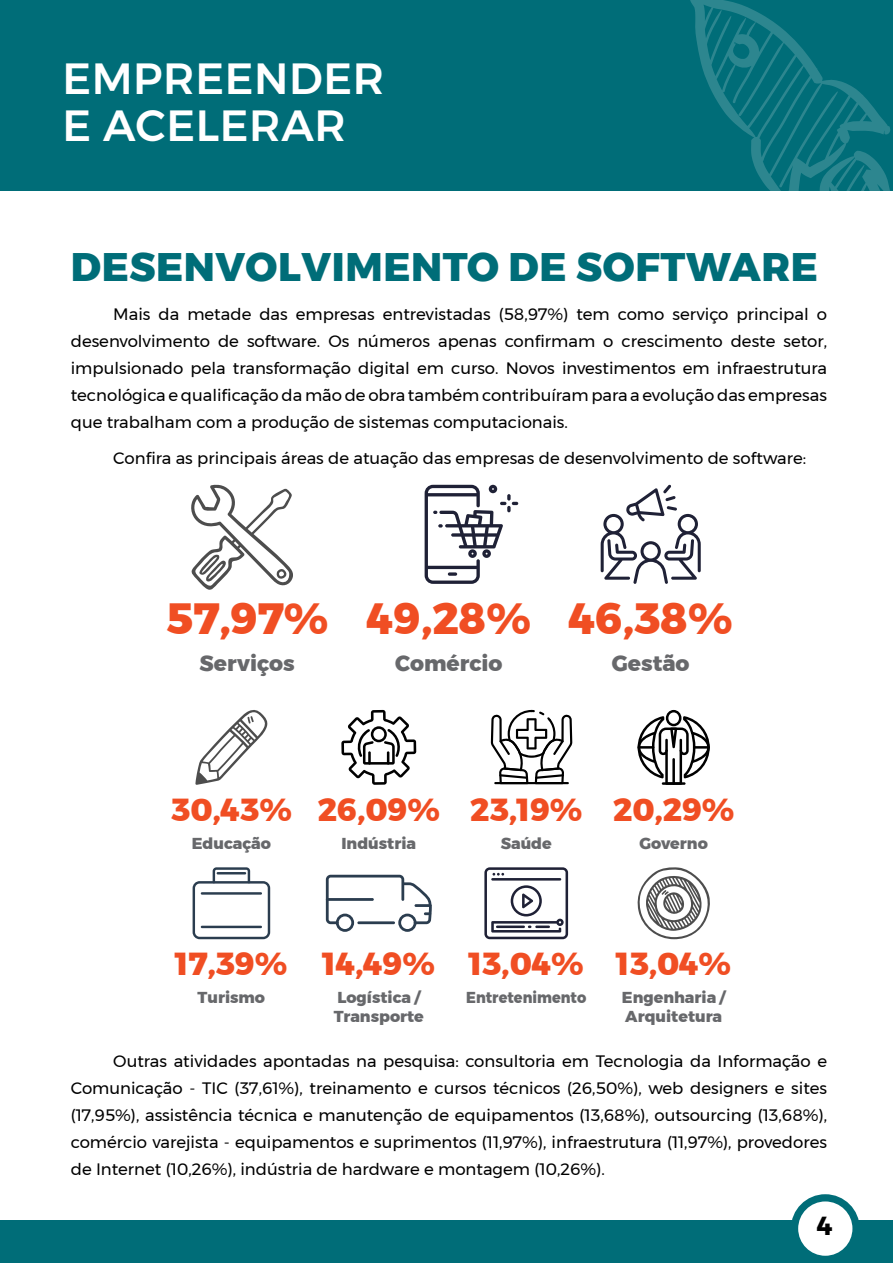
<style>
.page{position:relative;width:893px;height:1263px;background:#fff}
.page>*{position:absolute;margin:0;border:0;box-sizing:border-box;transform-origin:0 0}
.t1{font:800 43.65px "Montserrat";color:#f04e23}
.t2{font:500 43.5px/47.2px "Montserrat";letter-spacing:.015em;color:#fff}
.t3{font:800 39.75px "Montserrat";letter-spacing:.015em;color:#006d78}
.t4{font:800 31.8px "Montserrat";color:#f04e23}
.t5{font:700 26.1px "Montserrat";color:#000}
.t6{font:800 21.75px "Montserrat";color:#67686b}
.t7{font:16.5px/27px "Montserrat";color:#000;text-align:justify}
.t8{font:800 15.75px/18.6px "Montserrat";color:#67686b}
.t9{font:800 15.75px "Montserrat";color:#67686b;scale:.91 1}
</style>
<div class="page">
<div style="left:0;top:0;width:893px;height:191px;background:#006d78"></div>
<svg style="left:690px;top:0;width:201px;height:191px"></svg>
<div style="left:0;top:1220px;width:893px;height:43px;background:#006d78"></div>
<div style="left:794px;top:1198px;width:62px;height:61px;background:#fff;border-radius:50%"></div>
<div style="left:791px;top:1194px;width:69px;height:69px;border:7px solid #006d78;border-radius:50%"></div>
<svg style="left:341px;top:710px;width:75px;height:75px"></svg>
<svg style="left:601px;top:485px;width:100px;height:99px"></svg>
<svg style="left:425px;top:485px;width:93px;height:99px"></svg>
<svg style="left:638px;top:710px;width:72px;height:75px"></svg>
<svg style="left:191px;top:484px;width:102px;height:106px"></svg>
<svg style="left:195px;top:710px;width:73px;height:75px"></svg>
<svg style="left:637px;top:867px;width:73px;height:72px"></svg>
<svg style="left:491px;top:710px;width:81px;height:74px"></svg>
<svg style="left:484px;top:867px;width:84px;height:72px"></svg>
<hr style="left:535px;top:925px;width:15px;height:3px;background:#1f2136">
<svg style="left:326px;top:875px;width:106px;height:57px"></svg>
<svg style="left:193px;top:867px;width:77px;height:72px"></svg>
<hr style="left:217px;top:872px;width:29px;height:2px;background:#2b3d4f">
<hr style="left:201px;top:892px;width:61px;height:3px;background:#2b3d4f">
<hr style="left:201px;top:926px;width:61px;height:2px;background:#2b3d4f">
<h2 class="t2" style="left:62px;top:55px;width:323px">EMPREENDER<br>E ACELERAR</h2>
<h3 class="t3" style="left:71px;top:234px;width:749px">DESENVOLVIMENTO DE SOFTWARE</h3>
<p class="t7" style="left:71px;top:300px;width:758px;text-indent:43px">Mais da metade das empresas entrevistadas (58,97%) tem como serviço principal o desenvolvimento de software. Os números apenas confirmam o crescimento deste setor, impulsionado pela transformação digital em curso. Novos investimentos em infraestrutura tecnológica e qualificação da mão de obra também contribuíram para a evolução das empresas que trabalham com a produção de sistemas computacionais.</p>
<p class="t7" style="left:113px;top:444px;width:694px">Confira as principais áreas de atuação das empresas de desenvolvimento de software:</p>
<h1 class="t1" style="left:166px;top:583px;width:567px">57,97% 49,28% 46,38%</h1>
<h3 class="t6" style="left:200px;top:646px;width:97px">Serviços</h3>
<h3 class="t6" style="left:395px;top:646px;width:109px">Comércio</h3>
<h3 class="t6" style="left:612px;top:646px;width:79px">Gestão</h3>
<h3 class="t4" style="left:171px;top:784px;width:122px">30,43%</h3>
<p class="t8" style="left:192px;top:834px;width:81px">Educação</p>
<h3 class="t4" style="left:318px;top:784px;width:123px">26,09%</h3>
<p class="t8" style="left:341px;top:834px;width:76px">Indústria</p>
<h3 class="t4" style="left:470px;top:784px;width:113px">23,19%</h3>
<p class="t8" style="left:501px;top:834px;width:53px">Saúde</p>
<h3 class="t4" style="left:613px;top:784px;width:123px">20,29%</h3>
<p class="t8" style="left:639px;top:834px;width:70px">Governo</p>
<h3 class="t4" style="left:176px;top:938px;width:113px">17,39%</h3>
<p class="t8" style="left:198px;top:988px;width:69px">Turismo</p>
<h3 class="t4" style="left:323px;top:938px;width:113px">14,49%</h3>
<p class="t8" style="left:334px;top:988px;width:92px">Logística /<br>Transporte</p>
<h3 class="t4" style="left:469px;top:938px;width:116px">13,04%</h3>
<p class="t9" style="left:466px;top:984px;width:133px">Entretenimento</p>
<h3 class="t4" style="left:616px;top:938px;width:116px">13,04%</h3>
<p class="t8" style="left:622px;top:988px;width:105px">Engenharia /<br>Arquitetura</p>
<p class="t7" style="left:71px;top:1048px;width:758px;text-indent:43px">Outras atividades apontadas na pesquisa: consultoria em Tecnologia da Informação e Comunicação - TIC (37,61%), treinamento e cursos técnicos (26,50%), web designers e sites (17,95%), assistência técnica e manutenção de equipamentos (13,68%), outsourcing (13,68%), comércio varejista - equipamentos e suprimentos (11,97%), infraestrutura (11,97%), provedores de Internet (10,26%), indústria de hardware e montagem (10,26%).</p>
<h3 class="t5" style="left:817px;top:1205px;width:17px">4</h3>
</div>
